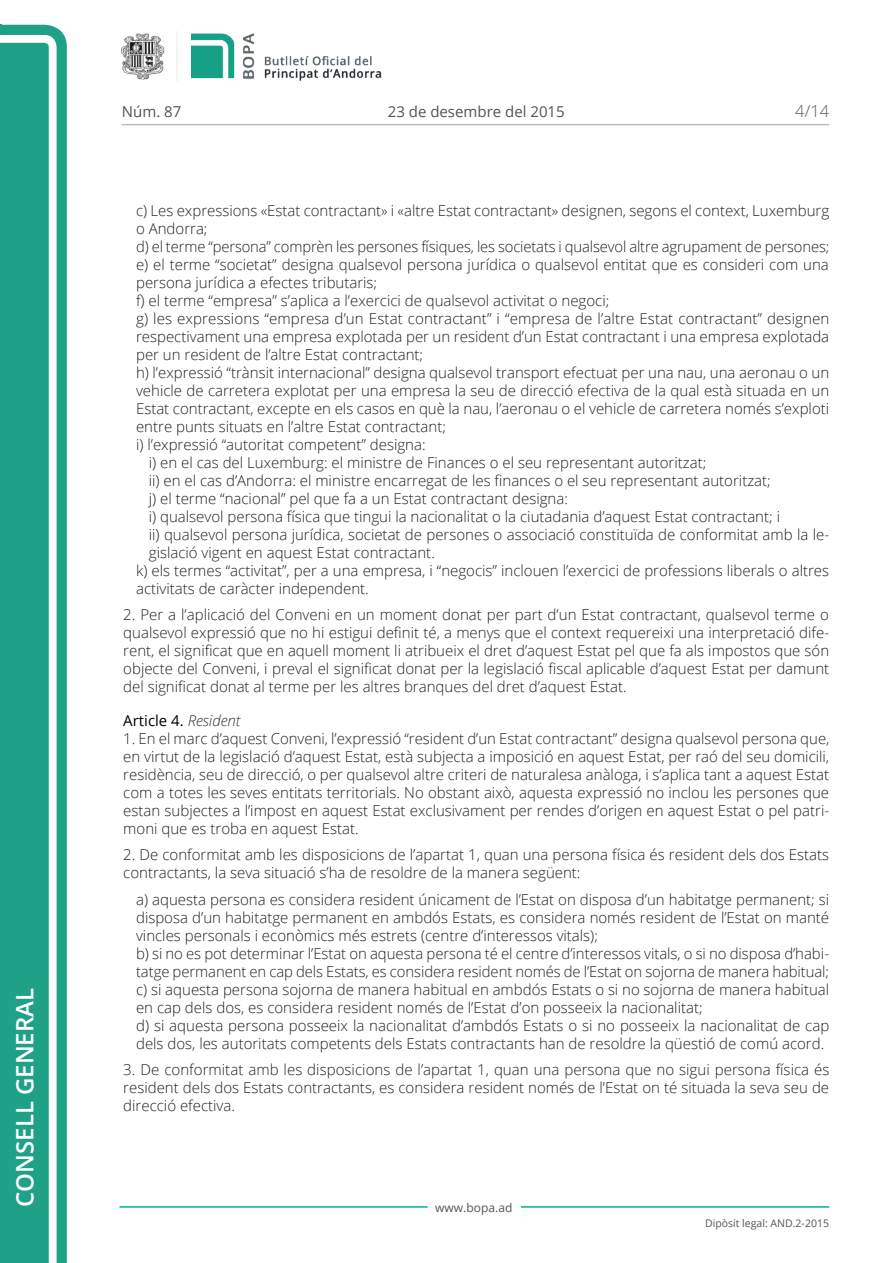
<style>
.page{position:relative;width:893px;height:1263px;background:#fff}
.page>*{position:absolute;margin:0;border:0;box-sizing:border-box;transform-origin:0 0}
.t1{font:600 24px "Open Sans";color:#fff}
.t2{font:300 16.5px "Open Sans";color:#545454}
.Body_text_NOS{font:300 15px/18px "Open Sans";color:#231f20}
.Body_text{font:300 15px/18px "Open Sans";color:#231f20;text-align:justify}
.Body_text_nos_ii{font:300 15px/18px "Open Sans";color:#231f20}
.Body_text_i{font:300 15px/18px "Open Sans";color:#231f20}
.t3{font:15px "Open Sans";color:#545454}
.Titol_7{font:15px "Open Sans";color:#000}
.t4{font:12px "Open Sans";color:#545454}
.t5{font:10.5px "Open Sans";color:#545454}
.s1{font-weight:300;font-style:italic;color:#303030}
</style>
<div class="page">
<svg style="left:0;top:25px;width:67px;height:1238px;fill:#1ea187"></svg>
<div style="left:0;top:43px;width:49px;height:1220px;background:#1ea187"></div>
<img style="left:122px;top:32px;width:260px;height:49px">
<hr style="left:119px;top:1206px;width:309px;height:2px;background:#00ae91">
<hr style="left:521px;top:1206px;width:308px;height:2px;background:#00ae91">
<hr style="left:122px;top:124px;width:707px;height:1px;background:#bcbdc0">
<h1 class="t1" style="left:8px;top:1207px;width:220px;rotate:-90deg">Consell General</h1>
<p class="t3" style="left:122px;top:102px;width:61px">Núm. 87</p>
<p class="t3" style="left:388px;top:102px;width:178px">23 de desembre del 2015</p>
<p class="t2" style="left:795px;top:100px;width:35px">4/14</p>
<p class="Body_text_NOS" style="left:136px;top:201px;width:695px">c) Les expressions «Estat contractant» i «altre Estat contractant» designen, segons el context, Luxemburg o Andorra;</p>
<p class="Body_text_NOS" style="left:136px;top:237px;width:695px">d) el terme “persona” comprèn les persones físiques, les societats i qualsevol altre agrupament de persones;</p>
<p class="Body_text_NOS" style="left:136px;top:255px;width:694px">e) el terme “societat” designa qualsevol persona jurídica o qualsevol entitat que es consideri com una persona jurídica a efectes tributaris;</p>
<p class="Body_text_NOS" style="left:136px;top:291px;width:475px">f) el terme “empresa” s’aplica a l’exercici de qualsevol activitat o negoci;</p>
<p class="Body_text_NOS" style="left:136px;top:309px;width:695px;text-align:justify">g) les expressions “empresa d’un Estat contractant” i “empresa de l’altre Estat contractant” designen respectivament una empresa explotada per un resident d’un Estat contractant i una empresa explotada per un resident de l’altre Estat contractant;</p>
<p class="Body_text_NOS" style="left:136px;top:363px;width:695px;text-align:justify">h) l’expressió “trànsit internacional” designa qualsevol transport efectuat per una nau, una aeronau o un vehicle de carretera explotat per una empresa la seu de direcció efectiva de la qual està situada en un Estat contractant, excepte en els casos en què la nau, l’aeronau o el vehicle de carretera només s’exploti entre punts situats en l’altre Estat contractant;</p>
<p class="Body_text_NOS" style="left:136px;top:435px;width:291px">i) l’expressió “autoritat competent” designa:</p>
<p class="Body_text_nos_ii" style="left:149px;top:453px;width:559px">i) en el cas del Luxemburg: el ministre de Finances o el seu representant autoritzat;</p>
<p class="Body_text_nos_ii" style="left:149px;top:471px;width:623px">ii) en el cas d’Andorra: el ministre encarregat de les finances o el seu representant autoritzat;</p>
<p class="Body_text_nos_ii" style="left:149px;top:489px;width:421px">j) el terme “nacional” pel que fa a un Estat contractant designa:</p>
<p class="Body_text_nos_ii" style="left:149px;top:507px;width:633px">i) qualsevol persona física que tingui la nacionalitat o la ciutadania d’aquest Estat contractant; i</p>
<p class="Body_text_nos_ii" style="left:149px;top:525px;width:682px">ii) qualsevol persona jurídica, societat de persones o associació constituïda de conformitat amb la le&shy;gislació vigent en aquest Estat contractant.</p>
<p class="Body_text_i" style="left:136px;top:561px;width:695px">k) els termes “activitat”, per a una empresa, i “negocis” inclouen l’exercici de professions liberals o altres activitats de caràcter independent.</p>
<p class="Body_text" style="left:123px;top:605px;width:707px">2. Per a l’aplicació del Conveni en un moment donat per part d’un Estat contractant, qualsevol terme o qualsevol expressió que no hi estigui definit té, a menys que el context requereixi una interpretació dife&shy;rent, el significat que en aquell moment li atribueix el dret d’aquest Estat pel que fa als impostos que són objecte del Conveni, i preval el significat donat per la legislació fiscal aplicable d’aquest Estat per damunt del significat donat al terme per les altres branques del dret d’aquest Estat.</p>
<p class="Titol_7" style="left:123px;top:710px;width:119px">Article 4. <span class="s1">Resident</span></p>
<p class="Body_text" style="left:123px;top:729px;width:708px">1. En el marc d’aquest Conveni, l’expressió “resident d’un Estat contractant” designa qualsevol persona que, en virtut de la legislació d’aquest Estat, està subjecta a imposició en aquest Estat, per raó del seu domicili, residència, seu de direcció, o per qualsevol altre criteri de naturalesa anàloga, i s’aplica tant a aquest Estat com a totes les seves entitats territorials. No obstant això, aquesta expressió no inclou les persones que estan subjectes a l’impost en aquest Estat exclusivament per rendes d’origen en aquest Estat o pel patri&shy;moni que es troba en aquest Estat.</p>
<p class="Body_text" style="left:123px;top:845px;width:707px">2. De conformitat amb les disposicions de l’apartat 1, quan una persona física és resident dels dos Estats contractants, la seva situació s’ha de resoldre de la manera següent:</p>
<p class="Body_text_NOS" style="left:136px;top:890px;width:695px;text-align:justify">a) aquesta persona es considera resident únicament de l’Estat on disposa d’un habitatge permanent; si disposa d’un habitatge permanent en ambdós Estats, es considera només resident de l’Estat on manté vincles personals i econòmics més estrets (centre d’interessos vitals);</p>
<p class="Body_text_NOS" style="left:136px;top:944px;width:695px">b) si no es pot determinar l’Estat on aquesta persona té el centre d’interessos vitals, o si no disposa d’habi&shy;tatge permanent en cap dels Estats, es considera resident només de l’Estat on sojorna de manera habitual;</p>
<p class="Body_text_NOS" style="left:136px;top:980px;width:695px">c) si aquesta persona sojorna de manera habitual en ambdós Estats o si no sojorna de manera habitual en cap dels dos, es considera resident només de l’Estat d’on posseeix la nacionalitat;</p>
<p class="Body_text_i" style="left:136px;top:1016px;width:695px">d) si aquesta persona posseeix la nacionalitat d’ambdós Estats o si no posseeix la nacionalitat de cap dels dos, les autoritats competents dels Estats contractants han de resoldre la qüestió de comú acord.</p>
<p class="Body_text" style="left:123px;top:1061px;width:708px">3. De conformitat amb les disposicions de l’apartat 1, quan una persona que no sigui persona física és resident dels dos Estats contractants, es considera resident només de l’Estat on té situada la seva seu de direcció efectiva.</p>
<p class="t4" style="left:435px;top:1199px;width:79px">www.bopa.ad</p>
<p class="t5" style="left:705px;top:1216px;width:125px">Dipòsit legal: AND.2-2015</p>
</div>
